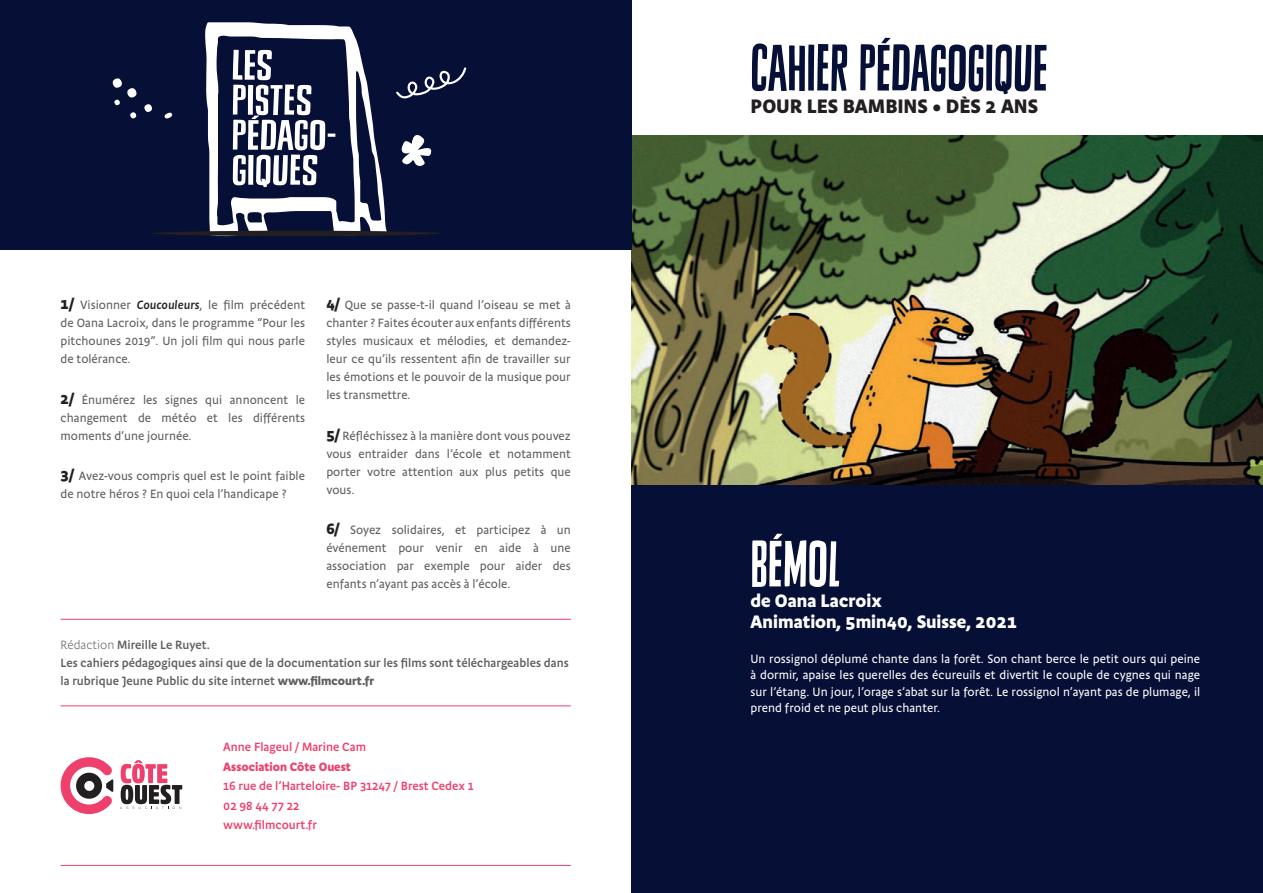
<style>
.page{position:relative;width:1263px;height:893px;background:#fff}
.page>*{position:absolute;margin:0;border:0;box-sizing:border-box;transform-origin:0 0}
.t1{font:60px "Sheldon";color:#060f35}
.t2{font:60px "Sheldon";color:#fff}
.t3{font:900 19.5px "Pastoral";color:#231f20}
.t4{font:900 18px/21px "Pastoral";color:#fff}
.t5{font:500 12px/18px "Pastoral";color:#5f5f62;text-align:justify}
.t6{font:500 12px/16.5px "Pastoral";color:#fff;text-align:justify}
.t7{font:600 12px/18px "Pastoral";color:#5f5f62}
.t8{font:600 12px/19.5px "Pastoral";color:#ef406d}
.t9{font:900 12px "Pastoral";color:#ef406d}
.s1{font-weight:900;font-size:15px;color:#231f20}
.s2{font-weight:600;font-style:italic;color:#231f20}
.s3{font-weight:300}
.s4{font-weight:900}
</style>
<div class="page">
<img style="left:631px;top:135px;width:632px;height:351px">
<div style="left:631px;top:486px;width:632px;height:407px;background:#060f35"></div>
<svg style="left:61px;top:757px;width:52px;height:57px"></svg>
<svg style="left:120px;top:760px;width:62px;height:49px"></svg>
<hr style="left:61px;top:706px;width:510px;height:1px;background:#ef406d">
<hr style="left:61px;top:619px;width:510px;height:1px;background:#ef406d">
<hr style="left:61px;top:865px;width:510px;height:1px;background:#ef406d">
<div style="left:0;top:0;width:631px;height:250px;background:#060f35"></div>
<svg style="left:205px;top:22px;width:182px;height:215px"></svg>
<svg style="left:396px;top:67px;width:70px;height:31px"></svg>
<svg style="left:112px;top:78px;width:61px;height:41px"></svg>
<div style="left:152px;top:231px;width:289px;height:5px;background:#231f20;border-radius:50%"></div>
<svg style="left:402px;top:135px;width:29px;height:31px"></svg>
<p class="t5" style="left:61px;top:296px;width:246px"><span class="s1">1/</span> Visionner <span class="s2">Coucouleurs</span>, le film précédent de Oana Lacroix, dans le programme “Pour les pitchounes 2019”. Un joli film qui nous parle de tolérance.</p>
<p class="t5" style="left:61px;top:390px;width:246px"><span class="s1">2/</span> Énumérez les signes qui annoncent le changement de météo et les différents moments d’une journée.</p>
<p class="t5" style="left:61px;top:467px;width:246px"><span class="s1">3/</span> Avez-vous compris quel est le point faible de notre héros ? En quoi cela l’handicape ?</p>
<p class="t5" style="left:326px;top:296px;width:246px"><span class="s1">4/</span> Que se passe-t-il quand l’oiseau se met à chanter ? Faites écouter aux enfants différents styles musicaux et mélodies, et demandez&shy;leur ce qu’ils ressentent afin de travailler sur les émotions et le pouvoir de la musique pour les transmettre.</p>
<p class="t5" style="left:326px;top:426px;width:246px"><span class="s1">5/</span> Réfléchissez à la manière dont vous pouvez vous entraider dans l’école et notamment porter votre attention aux plus petits que vous.</p>
<p class="t5" style="left:326px;top:521px;width:246px"><span class="s1">6/</span> Soyez solidaires, et participez à un événement pour venir en aide à une association par exemple pour aider des enfants n’ayant pas accès à l’école.</p>
<p class="t7" style="left:61px;top:636px;width:510px"><span class="s3">Rédaction</span> Mireille Le Ruyet.<br>Les cahiers pédagogiques ainsi que de la documentation sur les films sont téléchargeables dans la rubrique Jeune Public du site internet <span class="s4">www.filmcourt.fr</span></p>
<p class="t8" style="left:223px;top:737px;width:144px">Anne Flageul / Marine Cam</p>
<p class="t9" style="left:223px;top:759px;width:129px">Association Côte Ouest</p>
<p class="t8" style="left:223px;top:776px;width:252px">16 rue de l’Harteloire- BP 31247 / Brest Cedex 1<br>02 98 44 77 22<br>www.filmcourt.fr</p>
<h1 class="t1" style="left:750px;top:32px;width:299px">CAHIER PÉDAGOGIQUE</h1>
<h2 class="t3" style="left:750px;top:94px;width:289px">POUR LES BAMBINS • DÈS 2 ANS</h2>
<h1 class="t2" style="left:750px;top:528px;width:91px">BÉMOL</h1>
<h3 class="t4" style="left:750px;top:591px;width:268px">de Oana Lacroix<br>Animation, 5min40, Suisse, 2021</h3>
<p class="t6" style="left:750px;top:650px;width:451px">Un rossignol déplumé chante dans la forêt. Son chant berce le petit ours qui peine à dormir, apaise les querelles des écureuils et divertit le couple de cygnes qui nage sur l’étang. Un jour, l’orage s’abat sur la forêt. Le rossignol n’ayant pas de plumage, il prend froid et ne peut plus chanter.</p>
</div>
